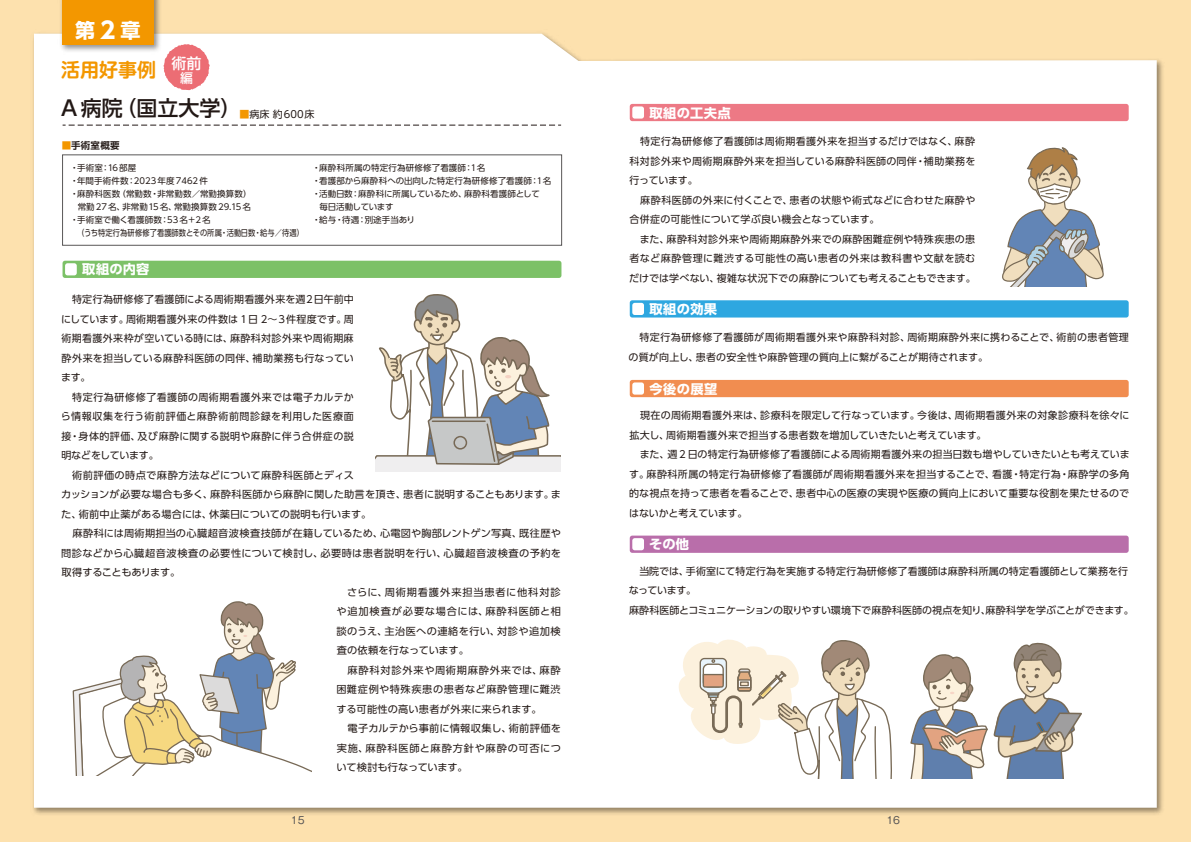
<style>
.page{position:relative;width:1191px;height:842px;background:#fde1ae}
.page>*{position:absolute;margin:0;border:0;box-sizing:border-box;transform-origin:0 0}
.t1{font:500 21px "UD Shin Go Pro";color:#221815}
.t2{font:700 20px "UD Shin Go Pro";color:#fff}
.t3{font:700 19px "Shin M Go Pro De";color:#f39700}
.t4{font:700 13px "UD Shin Go Pro";letter-spacing:.025em;color:#fff}
.t5{font:500 13px "Shin M Go Pro";color:#fff}
.t6{font:10px/19.5px "UD Shin Go Pro";letter-spacing:.025em;color:#221815}
.t7{font:10px/19.5px "UD Shin Go Pro";color:#221815}
.t8{font:10px "UD Shin Go Pro";letter-spacing:.045em;color:#221815}
.t9{font:10px "UD Shin Go Pro";letter-spacing:.075em;color:#221815}
.t10{font:10px "UD Shin Go Pro";letter-spacing:-.005em;color:#221815}
.t11{font:10px "UD Shin Go Pro";letter-spacing:.085em;color:#221815}
.t12{font:10px "UD Shin Go Pro";letter-spacing:.06em;color:#221815}
.t13{font:10px "UD Shin Go Pro";letter-spacing:.07em;color:#221815}
.t14{font:10px "UD Shin Go Pro";letter-spacing:-.015em;color:#221815}
.t15{font:10px "UD Shin Go Pro";letter-spacing:-.035em;color:#221815}
.t16{font:10px "Gothic MB101 Pro";color:#595757}
.t17{font:700 9.5px "UD Shin Go Pro De";letter-spacing:.025em;color:#221815}
.t18{font:8.5px "UD Shin Go Pro";letter-spacing:.015em;color:#221815}
.t19{font:8.5px "UD Shin Go Pro";letter-spacing:.015em;color:#221815;scale:.85 1}
.t20{font:8.5px "UD Shin Go Pro";letter-spacing:-.02em;color:#221815}
.t21{font:8.5px "UD Shin Go Pro";letter-spacing:-.04em;color:#221815}
.s1{font-size:23px}
.s2{font-weight:400;font-size:10px;color:#f39700}
.s3{font-weight:400;font-size:10px}
.s4{color:#f39700}
</style>
<div class="page">
<div style="left:34px;top:34px;width:1122px;height:774px;background:#fff"></div>
<img style="left:57px;top:0;width:106px;height:54px">
<div style="left:62px;top:0;width:92px;height:45px;background:#f39700"></div>
<svg style="left:163px;top:44px;width:47px;height:46px;background:#f09196"></svg>
<div style="left:62px;top:155px;width:500px;height:90px;background:#fff"></div>
<svg style="left:63px;top:125px;width:498px;height:1px"></svg>
<div style="left:63px;top:261px;width:498px;height:17px;background:#7cc167;border-radius:3px"></div>
<div style="left:65px;top:263px;width:12px;height:12px;background:#fff;border-radius:3px"></div>
<div style="left:630px;top:104px;width:498px;height:17px;background:#ed7985;border-radius:3px"></div>
<div style="left:632px;top:106px;width:12px;height:13px;background:#fff;border-radius:3px"></div>
<div style="left:630px;top:300px;width:498px;height:18px;background:#2ea7e0;border-radius:3px"></div>
<div style="left:632px;top:303px;width:12px;height:12px;background:#fff;border-radius:3px"></div>
<div style="left:630px;top:380px;width:498px;height:17px;background:#f18d50;border-radius:3px"></div>
<div style="left:632px;top:382px;width:12px;height:13px;background:#fff;border-radius:3px"></div>
<div style="left:630px;top:536px;width:498px;height:17px;background:#b96eaa;border-radius:3px"></div>
<div style="left:632px;top:538px;width:12px;height:12px;background:#fff;border-radius:3px"></div>
<svg style="left:72px;top:600px;width:239px;height:175px;background:#e3e2dd"></svg>
<svg style="left:995px;top:143px;width:109px;height:144px;background:#c5c8ca"></svg>
<svg style="left:909px;top:640px;width:175px;height:138px;background:#c3c3c5"></svg>
<svg style="left:671px;top:635px;width:221px;height:143px;background:#ebe6df"></svg>
<svg style="left:376px;top:293px;width:184px;height:178px;background:#d6d6d6"></svg>
<h2 class="t2" style="left:75px;top:14px;width:67px">第<span class="s1">2</span>章</h2>
<h3 class="t3" style="left:61px;top:54px;width:142px">活用好事例 <sup>術前</sup></h3>
<h3 class="t5" style="left:180px;top:67px;width:14px">編</h3>
<h1 class="t1" style="left:61px;top:91px;width:255px">A 病院（国立大学）<span class="s2">■</span><span class="s3">病床 約600床</span></h1>
<p class="t17" style="left:62px;top:138px;width:59px"><span class="s4">■</span>手術室概要</p>
<p class="t18" style="left:70px;top:161px;width:68px">・手術室：16部屋</p>
<p class="t18" style="left:70px;top:174px;width:139px">・年間手術件数：2023年度7462件</p>
<p class="t18" style="left:70px;top:187px;width:183px">・麻酔科医数（常勤数・非常勤数／常勤換算数）</p>
<p class="t18" style="left:78px;top:200px;width:175px">常勤27名、非常勤15名、常勤換算数29.15名</p>
<p class="t18" style="left:70px;top:213px;width:142px">・手術室で働く看護師数：53名＋2名</p>
<p class="t19" style="left:77px;top:226px;width:268px">（うち特定行為研修修了看護師数とその所属・活動日数・給与／待遇）</p>
<h3 class="t4" style="left:82px;top:259px;width:69px">取組の内容</h3>
<p class="t18" style="left:312px;top:161px;width:175px">・麻酔科所属の特定行為研修修了看護師：1名</p>
<p class="t18" style="left:312px;top:174px;width:241px">・看護部から麻酔科への出向した特定行為研修修了看護師：1名</p>
<p class="t20" style="left:312px;top:187px;width:229px">・活動日数：麻酔科に所属しているため、麻酔科看護師として</p>
<p class="t21" style="left:319px;top:200px;width:76px">毎日活動しています</p>
<p class="t18" style="left:312px;top:213px;width:104px">・給与・待遇：別途手当あり</p>
<p class="t6" style="left:61px;top:289px;width:295px;text-indent:11px">特定行為研修修了看護師による周術期看護外来を週2日午前中にしています。周術期看護外来の件数は 1日 2～３件程度です。周術期看護外来枠が空いている時には、麻酔科対診外来や周術期麻酔外来を担当している麻酔科医師の同伴、補助業務も行なっています。<br>　特定行為研修修了看護師の周術期看護外来では電子カルテから情報収集を行う術前評価と麻酔術前問診録を利用した医療面接・身体的評価、及び麻酔に関する説明や麻酔に伴う合併症の説明などをしています。</p>
<p class="t6" style="left:72px;top:465px;width:283px">術前評価の時点で麻酔方法などについて麻酔科医師とディス</p>
<p class="t6" style="left:61px;top:484px;width:501px">カッションが必要な場合も多く、麻酔科医師から麻酔に関した助言を頂き、患者に説明することもあります。ま</p>
<p class="t10" style="left:61px;top:506px;width:311px">た、術前中止薬がある場合には、休薬日についての説明も行います。</p>
<p class="t6" style="left:62px;top:523px;width:501px">　麻酔科には周術期担当の心臓超音波検査技師が在籍しているため、心電図や胸部レントゲン写真、既往歴や</p>
<p class="t8" style="left:61px;top:545px;width:501px">問診などから心臓超音波検査の必要性について検討し、必要時は患者説明を行い、心臓超音波検査の予約を</p>
<p class="t15" style="left:61px;top:564px;width:120px">取得することもあります。</p>
<p class="t11" style="left:337px;top:584px;width:225px">　さらに、周術期看護外来担当患者に他科対診</p>
<p class="t9" style="left:336px;top:603px;width:226px">や追加検査が必要な場合には、麻酔科医師と相</p>
<p class="t6" style="left:337px;top:621px;width:225px">談のうえ、主治医への連絡を行い、対診や追加検</p>
<p class="t6" style="left:337px;top:640px;width:134px">査の依頼を行なっています。</p>
<p class="t9" style="left:337px;top:662px;width:225px">　麻酔科対診外来や周術期麻酔外来では、麻酔</p>
<p class="t12" style="left:336px;top:681px;width:226px">困難症例や特殊疾患の患者など麻酔管理に難渋</p>
<p class="t6" style="left:336px;top:699px;width:207px">する可能性の高い患者が外来に来られます。</p>
<p class="t6" style="left:337px;top:718px;width:226px">　電子カルテから事前に情報収集し、術前評価を</p>
<p class="t13" style="left:337px;top:740px;width:226px">実施、麻酔科医師と麻酔方針や麻酔の可否につ</p>
<p class="t14" style="left:336px;top:759px;width:133px">いて検討も行なっています。</p>
<h3 class="t4" style="left:649px;top:102px;width:83px">取組の工夫点</h3>
<p class="t6" style="left:629px;top:132px;width:348px">　特定行為研修修了看護師は周術期看護外来を担当するだけではなく、麻酔科対診外来や周術期麻酔外来を担当している麻酔科医師の同伴・補助業務を行っています。<br>　麻酔科医師の外来に付くことで、患者の状態や術式などに合わせた麻酔や合併症の可能性について学ぶ良い機会となっています。<br>　また、麻酔科対診外来や周術期麻酔外来での麻酔困難症例や特殊疾患の患者など麻酔管理に難渋する可能性の高い患者の外来は教科書や文献を読むだけでは学べない、複雑な状況下での麻酔についても考えることもできます。</p>
<h3 class="t4" style="left:649px;top:298px;width:69px">取組の効果</h3>
<p class="t6" style="left:628px;top:327px;width:502px">　特定行為研修修了看護師が周術期看護外来や麻酔科対診、周術期麻酔外来に携わることで、術前の患者管理の質が向上し、患者の安全性や麻酔管理の質向上に繋がることが期待されます。</p>
<h3 class="t4" style="left:649px;top:378px;width:69px">今後の展望</h3>
<p class="t6" style="left:629px;top:405px;width:502px">　現在の周術期看護外来は、診療科を限定して行なっています。今後は、周術期看護外来の対象診療科を徐々に拡大し、周術期看護外来で担当する患者数を増加していきたいと考えています。<br>　また、週2 日の特定行為研修修了看護師による周術期看護外来の担当日数も増やしていきたいとも考えています。麻酔科所属の特定行為研修修了看護師が周術期看護外来を担当することで、看護・特定行為・麻酔学の多角的な視点を持って患者を看ることで、患者中心の医療の実現や医療の質向上において重要な役割を果たせるのではないかと考えています。</p>
<h3 class="t4" style="left:649px;top:534px;width:42px">その他</h3>
<p class="t7" style="left:629px;top:561px;width:506px">　当院では、手術室にて特定行為を実施する特定行為研修修了看護師は麻酔科所属の特定看護師として業務を行なっています。<br>麻酔科医師とコミュニケーションの取りやすい環境下で麻酔科医師の視点を知り、麻酔科学を学ぶことができます。</p>
<p class="t16" style="left:291px;top:811px;width:15px">15</p>
<p class="t16" style="left:886px;top:811px;width:15px">16</p>
</div>
